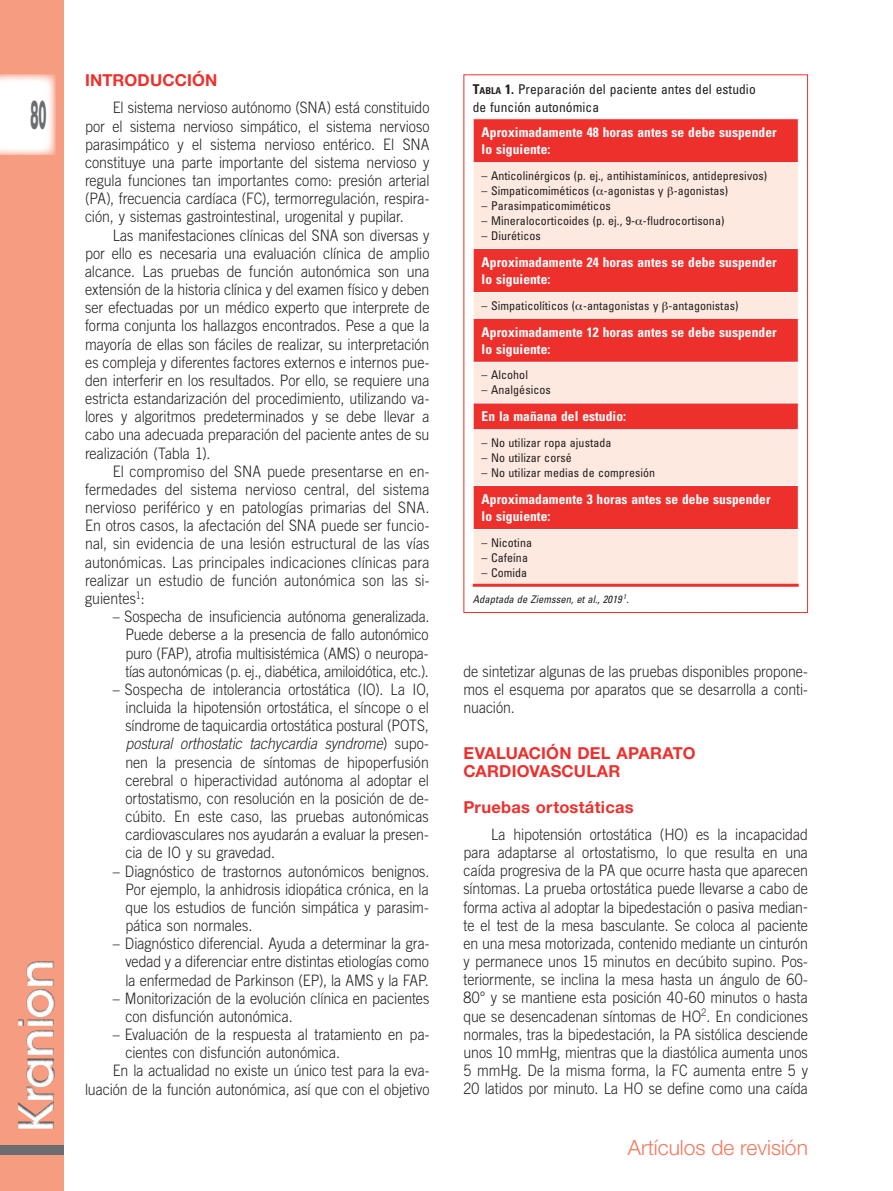
<style>
.page{position:relative;width:893px;height:1191px;background:#fff}
.page>*{position:absolute;margin:0;border:0;box-sizing:border-box;transform-origin:0 0}
.t1{font:600 48.15px "ITC Avant Garde Std";letter-spacing:-.04em;color:#fff}
.t2{font:900 40.5px "Helvetica Neue LT Std";color:#6c6d70;scale:.3 1}
.t3{font:300 21px "Helvetica Neue LT Std";color:#f3785d}
.t4{font:700 16.5px/18.1px "Helvetica Neue LT Std";letter-spacing:.01em;color:#ee302d}
.t5{font:300 15.75px/18.1px "Trade Gothic LT Std";letter-spacing:-.005em;color:#231f20;text-align:justify;scale:.9 1}
.t6{font:700 condensed 13.5px/17.2px "Univers LT Std";letter-spacing:.005em;color:#fff}
.t7{font:condensed 13.5px/18px "Univers LT Std";letter-spacing:.005em;color:#231f20}
.t8{font:condensed 12px "Univers LT Std";letter-spacing:.005em;color:#231f20}
.t9{font:italic condensed 10.5px "Univers LT Std";letter-spacing:.005em;color:#231f20}
.s1{font-style:italic}
.s2{font-weight:700}
.s3{font-weight:700;font-size:9.45px}
</style>
<div class="page">
<div style="left:0;top:0;width:64px;height:1191px;background:#f69c81"></div>
<div style="left:0;top:1145px;width:64px;height:9px;background:#6c6d70"></div>
<div style="left:5px;top:900px;width:62px;height:240px;background:#231f20;opacity:.75"></div>
<svg style="left:0;top:74px;width:55px;height:81px;background:#fdf5f2"></svg>
<div style="left:474px;top:119px;width:324px;height:43px;background:#ee302d"></div>
<svg style="left:474px;top:163px;width:324px;height:421px;background:#f7a39d"></svg>
<hr style="left:473px;top:248px;width:326px;height:1px;background:#fff">
<hr style="left:473px;top:292px;width:326px;height:1px;background:#fff">
<hr style="left:473px;top:318px;width:326px;height:1px;background:#fff">
<hr style="left:473px;top:362px;width:326px;height:1px;background:#fff">
<hr style="left:473px;top:402px;width:326px;height:1px;background:#fff">
<svg style="left:473px;top:403px;width:1px;height:26px"></svg>
<svg style="left:798px;top:403px;width:1px;height:26px"></svg>
<hr style="left:473px;top:429px;width:326px;height:1px;background:#fff">
<hr style="left:473px;top:485px;width:326px;height:1px;background:#fff">
<hr style="left:473px;top:529px;width:326px;height:1px;background:#fff">
<hr style="left:473px;top:584px;width:326px;height:3px;background:#ee302d">
<svg style="left:596px;top:189px;width:7px;height:6px"></svg>
<svg style="left:668px;top:186px;width:5px;height:11px"></svg>
<svg style="left:636px;top:219px;width:6px;height:6px"></svg>
<svg style="left:576px;top:304px;width:6px;height:6px"></svg>
<svg style="left:663px;top:301px;width:5px;height:11px"></svg>
<h2 class="t2" style="left:30px;top:91px;width:56px">80</h2>
<h1 class="t1" style="left:6px;top:1133px;width:176px;rotate:-90deg">Kranion</h1>
<p class="t4" style="left:85px;top:71px;width:134px">INTRODUCCIÓN</p>
<p class="t5" style="left:85px;top:98px;width:384px;text-indent:28px">El sistema nervioso autónomo (SNA) está constituido por el sistema nervioso simpático, el sistema nervioso parasimpático y el sistema nervioso entérico. El SNA constituye una parte importante del sistema nervioso y regula funciones tan importantes como: presión arterial (PA), frecuencia cardíaca (FC), termorregulación, respira&shy;ción, y sistemas gastrointestinal, urogenital y pupilar.</p>
<p class="t5" style="left:85px;top:226px;width:384px;text-indent:28px">Las manifestaciones clínicas del SNA son diversas y por ello es necesaria una evaluación clínica de amplio alcance. Las pruebas de función autonómica son una extensión de la historia clínica y del examen físico y deben ser efectuadas por un médico experto que interprete de forma conjunta los hallazgos encontrados. Pese a que la mayoría de ellas son fáciles de realizar, su interpretación es compleja y diferentes factores externos e internos pue&shy;den interferir en los resultados. Por ello, se requiere una estricta estandarización del procedimiento, utilizando va&shy;lores y algoritmos predeterminados y se debe llevar a cabo una adecuada preparación del paciente antes de su realización (Tabla 1).</p>
<p class="t5" style="left:85px;top:462px;width:384px;text-indent:28px">El compromiso del SNA puede presentarse en en&shy;fermedades del sistema nervioso central, del sistema nervioso periférico y en patologías primarias del SNA.<br>En otros casos, la afectación del SNA puede ser funcio&shy;nal, sin evidencia de una lesión estructural de las vías autonómicas. Las principales indicaciones clínicas para realizar un estudio de función autonómica son las si&shy;guientes<sup>1</sup>:</p>
<p class="t5" style="left:125px;top:607px;width:339px;text-indent:-13px">– Sospecha de insuficiencia autónoma generalizada.<br>Puede deberse a la presencia de fallo autonómico puro (FAP), atrofia multisistémica (AMS) o neuropa&shy;tías autonómicas (p. ej., diabética, amiloidótica, etc.).</p>
<p class="t5" style="left:125px;top:680px;width:339px;text-indent:-13px">– Sospecha de intolerancia ortostática (IO). La IO, incluida la hipotensión ortostática, el síncope o el síndrome de taquicardia ortostática postural (POTS, <span class="s1">postural orthostatic tachycardia syndrome</span>) supo&shy;nen la presencia de síntomas de hipoperfusión cerebral o hiperactividad autónoma al adoptar el ortostatismo, con resolución en la posición de de&shy;cúbito. En este caso, las pruebas autonómicas cardiovasculares nos ayudarán a evaluar la presen&shy;cia de IO y su gravedad.</p>
<p class="t5" style="left:125px;top:861px;width:339px;text-indent:-13px">– Diagnóstico de trastornos autonómicos benignos.<br>Por ejemplo, la anhidrosis idiopática crónica, en la que los estudios de función simpática y parasim&shy;pática son normales.</p>
<p class="t5" style="left:125px;top:934px;width:339px;text-indent:-13px">– Diagnóstico diferencial. Ayuda a determinar la gra&shy;vedad y a diferenciar entre distintas etiologías como la enfermedad de Parkinson (EP), la AMS y la FAP.</p>
<p class="t5" style="left:125px;top:988px;width:339px;text-indent:-13px">– Monitorización de la evolución clínica en pacientes con disfunción autonómica.</p>
<p class="t5" style="left:113px;top:1025px;width:353px">– Evaluación de la respuesta al tratamiento en pa-</p>
<p class="t5" style="left:125px;top:1043px;width:240px">cientes con disfunción autonómica.</p>
<p class="t5" style="left:113px;top:1061px;width:353px">En la actualidad no existe un único test para la eva-</p>
<p class="t5" style="left:85px;top:1079px;width:384px">luación de la función autonómica, así que con el objetivo</p>
<p class="t7" style="left:473px;top:80px;width:284px"><span class="s2">T</span><span class="s3">abla</span> <span class="s2">1.</span> Preparación del paciente antes del estudio de función autonómica</p>
<p class="t6" style="left:482px;top:123px;width:297px">Aproximadamente 48 horas antes se debe suspender lo siguiente:</p>
<p class="t8" style="left:482px;top:168px;width:287px">– Anticolinérgicos (p. ej., antihistamínicos, antidepresivos)</p>
<p class="t8" style="left:482px;top:183px;width:248px">– Simpaticomiméticos ( -agonistas y -agonistas)</p>
<p class="t8" style="left:482px;top:198px;width:131px">– Parasimpaticomiméticos</p>
<p class="t8" style="left:482px;top:213px;width:244px">– Mineralocorticoides (p. ej., 9- -fludrocortisona)</p>
<p class="t8" style="left:482px;top:228px;width:61px">– Diuréticos</p>
<p class="t6" style="left:482px;top:253px;width:297px">Aproximadamente 24 horas antes se debe suspender lo siguiente:</p>
<p class="t8" style="left:482px;top:298px;width:258px">– Simpaticolíticos ( -antagonistas y -antagonistas)</p>
<p class="t6" style="left:482px;top:323px;width:297px">Aproximadamente 12 horas antes se debe suspender lo siguiente:</p>
<p class="t8" style="left:482px;top:367px;width:48px">– Alcohol</p>
<p class="t8" style="left:482px;top:382px;width:71px">– Analgésicos</p>
<p class="t6" style="left:482px;top:408px;width:146px">En la mañana del estudio:</p>
<p class="t8" style="left:482px;top:435px;width:131px">– No utilizar ropa ajustada</p>
<p class="t8" style="left:482px;top:450px;width:92px">– No utilizar corsé</p>
<p class="t8" style="left:482px;top:465px;width:175px">– No utilizar medias de compresión</p>
<p class="t6" style="left:482px;top:490px;width:290px">Aproximadamente 3 horas antes se debe suspender lo siguiente:</p>
<p class="t8" style="left:482px;top:535px;width:52px">– Nicotina</p>
<p class="t8" style="left:482px;top:550px;width:48px">– Cafeína</p>
<p class="t8" style="left:482px;top:565px;width:47px">– Comida</p>
<p class="t9" style="left:473px;top:592px;width:157px">Adaptada de Ziemssen, et al., 2019 <sup>1</sup>.</p>
<p class="t5" style="left:463px;top:662px;width:384px">de sintetizar algunas de las pruebas disponibles propone&shy;mos el esquema por aparatos que se desarrolla a conti&shy;nuación.</p>
<p class="t4" style="left:463px;top:743px;width:234px">EVALUACIÓN DEL APARATO<br>CARDIOVASCULAR</p>
<p class="t4" style="left:463px;top:797px;width:172px">Pruebas ortostáticas</p>
<p class="t5" style="left:463px;top:825px;width:384px;text-indent:28px">La hipotensión ortostática (HO) es la incapacidad para adaptarse al ortostatismo, lo que resulta en una caída progresiva de la PA que ocurre hasta que aparecen síntomas. La prueba ortostática puede llevarse a cabo de forma activa al adoptar la bipedestación o pasiva median&shy;te el test de la mesa basculante. Se coloca al paciente en una mesa motorizada, contenido mediante un cinturón y permanece unos 15 minutos en decúbito supino. Pos&shy;teriormente, se inclina la mesa hasta un ángulo de 60- 80° y se mantiene esta posición 40-60 minutos o hasta que se desencadenan síntomas de HO<sup>2</sup>. En condiciones normales, tras la bipedestación, la PA sistólica desciende unos 10 mmHg, mientras que la diastólica aumenta unos 5 mmHg. De la misma forma, la FC aumenta entre 5 y 20 latidos por minuto. La HO se define como una caída</p>
<h3 class="t3" style="left:628px;top:1134px;width:182px">Artículos de revisión</h3>
</div>
